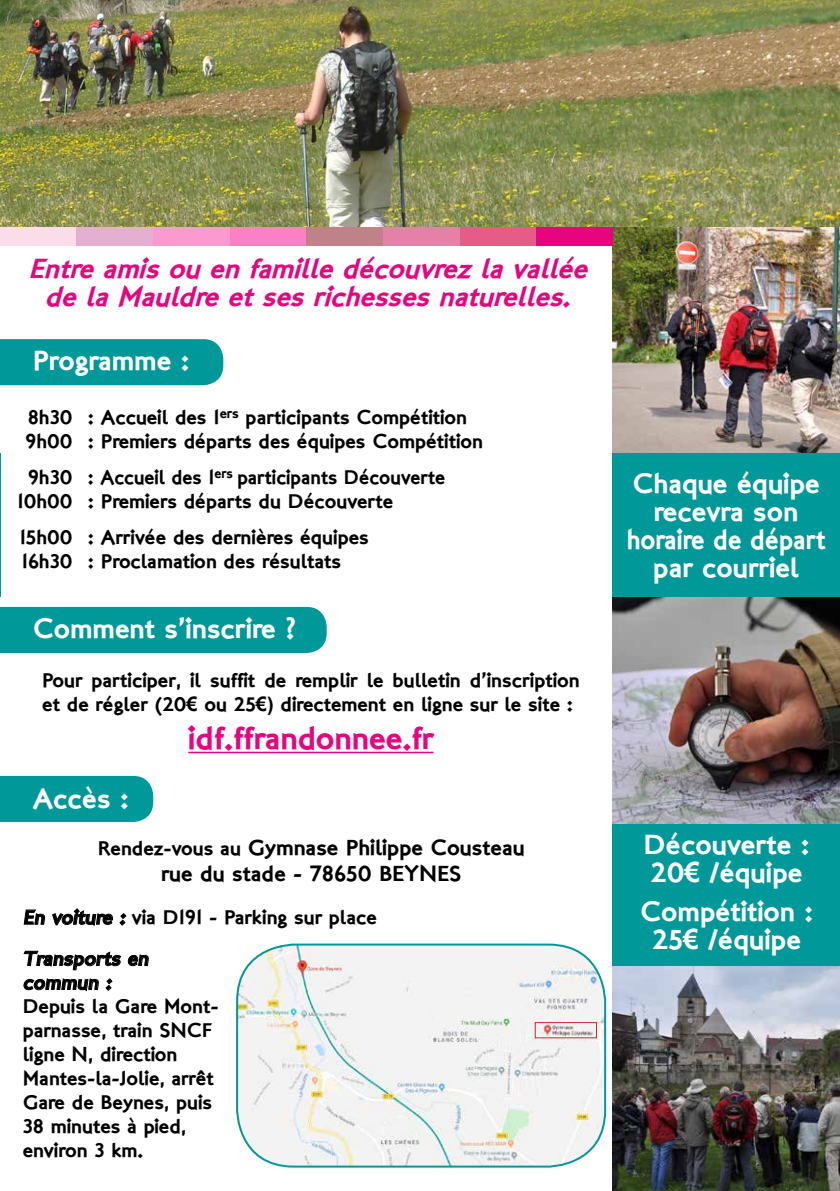
<style>
.page{position:relative;width:840px;height:1191px;background:#fff}
.page>*{position:absolute;margin:0;border:0;box-sizing:border-box;transform-origin:0 0}
.t1{font:32px "London Two";color:#e6057f}
.t2{font:28px/28px "London Two";color:#fff;text-align:center}
.t3{font:italic 28px/28px "London Two";color:#e6057f;text-align:center}
.t4{font:22px/26.4px "London Two";color:#000;text-align:center}
.t5{font:20px/24px "London Two";color:#000}
.t6{font:20px/24px "London Two";color:#000;scale:.96 1}
.s1{font-family:"Arial";font-weight:700}
.s2{font-size:20px}
</style>
<div class="page">
<div style="left:1px;top:776px;width:152px;height:46px;background:#009899"></div>
<div style="left:1px;top:607px;width:325px;height:46px;background:#009899"></div>
<div style="left:1px;top:339px;width:222px;height:46px;background:#009899"></div>
<img style="left:0;top:0;width:839px;height:227px">
<img style="left:612px;top:228px;width:227px;height:226px">
<img style="left:0;top:597px;width:1px;height:226px">
<img style="left:0;top:228px;width:1px;height:232px">
<img style="left:612px;top:597px;width:227px;height:226px">
<img style="left:612px;top:965px;width:227px;height:226px">
<hr style="left:0;top:454px;width:1px;height:143px;background:#009899">
<div style="left:612px;top:454px;width:227px;height:143px;background:#009899"></div>
<div style="left:612px;top:823px;width:227px;height:142px;background:#009899"></div>
<hr style="left:188px;top:751px;width:245px;height:2px;background:#e6057f">
<svg style="left:128px;top:954px;width:21px;height:12px"></svg>
<svg style="left:23px;top:950px;width:98px;height:41px"></svg>
<img style="left:237px;top:944px;width:367px;height:222px">
<div style="left:236px;top:943px;width:369px;height:224px;border:2px solid #009899;border-radius:57px"></div>
<div style="left:230px;top:228px;width:76px;height:18px;background:#fb80c5"></div>
<div style="left:306px;top:228px;width:77px;height:18px;background:#c08289"></div>
<div style="left:383px;top:228px;width:76px;height:18px;background:#e680a7"></div>
<div style="left:459px;top:228px;width:77px;height:18px;background:#e65b87"></div>
<div style="left:536px;top:228px;width:76px;height:18px;background:#e6057f"></div>
<div style="left:0;top:228px;width:77px;height:18px;background:#fbddea"></div>
<div style="left:77px;top:228px;width:76px;height:18px;background:#e4b0d1"></div>
<div style="left:153px;top:228px;width:77px;height:18px;background:#fb9ad0"></div>
<svg style="left:24px;top:909px;width:21px;height:16px"></svg>
<svg style="left:52px;top:908px;width:61px;height:18px"></svg>
<svg style="left:119px;top:913px;width:8px;height:13px"></svg>
<div style="left:534px;top:1022px;width:62px;height:16px;border:1px solid #d2232a"></div>
<h2 class="t3" style="left:28px;top:255px;width:569px">Entreamisouenfamilledécouvrezlavallée delaMauldreetsesrichessesnaturelles.</h2>
<h2 class="t2" style="left:33px;top:346px;width:158px">Programme :</h2>
<p class="t5" style="left:88px;top:405px;width:396px">: Accueil des 1<sup>ers</sup> participants Compétition<br>: Premiers départs des équipes Compétition</p>
<p class="t6" style="left:88px;top:465px;width:373px">: Accueil des 1<sup>ers</sup> participants Découverte : Premiers départs du Découverte</p>
<p class="t5" style="left:88px;top:525px;width:282px">: Arrivée des dernières équipes : Proclamation des résultats</p>
<p class="t5" style="left:25px;top:405px;width:49px">8h30<br>9h00</p>
<p class="t5" style="left:17px;top:465px;width:56px;text-align:center">9h30<br>10h00</p>
<p class="t5" style="left:20px;top:525px;width:54px">15h00<br>16h30</p>
<h2 class="t2" style="left:33px;top:614px;width:264px">Comment s’inscrire ?</h2>
<p class="t5" style="left:42px;top:667px;width:538px">Pour participer, il suffit de remplir le bulletin d’inscription et de régler (20<span class="s1">€</span> ou 25<span class="s1">€)</span> directement en ligne sur le site :</p>
<h1 class="t1" style="left:188px;top:717px;width:246px">idf.ffrandonnee.fr</h1>
<h2 class="t2" style="left:33px;top:784px;width:97px">Accès :</h2>
<h2 class="t2" style="left:626px;top:469px;width:200px">Chaque équipe recevra son horaire de départ par courriel</h2>
<p class="t4" style="left:98px;top:834px;width:428px"><span class="s2">Rendez-vous au</span> Gymnase Philippe Cousteau rue du stade - 78650 BEYNES</p>
<h2 class="t2" style="left:643px;top:830px;width:167px;text-align:left">Découverte :<br>20<span class="s1">€</span> /équipe</h2>
<h2 class="t2" style="left:640px;top:897px;width:174px">Compétition :<br>25<span class="s1">€</span> /équipe</h2>
<p class="t5" style="left:23px;top:905px;width:355px">En voiture : via D191 - Parking sur place</p>
<p class="t5" style="left:23px;top:946px;width:197px">Transports en commun :<br>Depuis la Gare Mont&shy;parnasse, train SNCF ligne N, direction<br>Mantes-la-Jolie, arrêt<br>Gare de Beynes, puis<br>38 minutes à pied, environ 3 km.</p>
</div>
